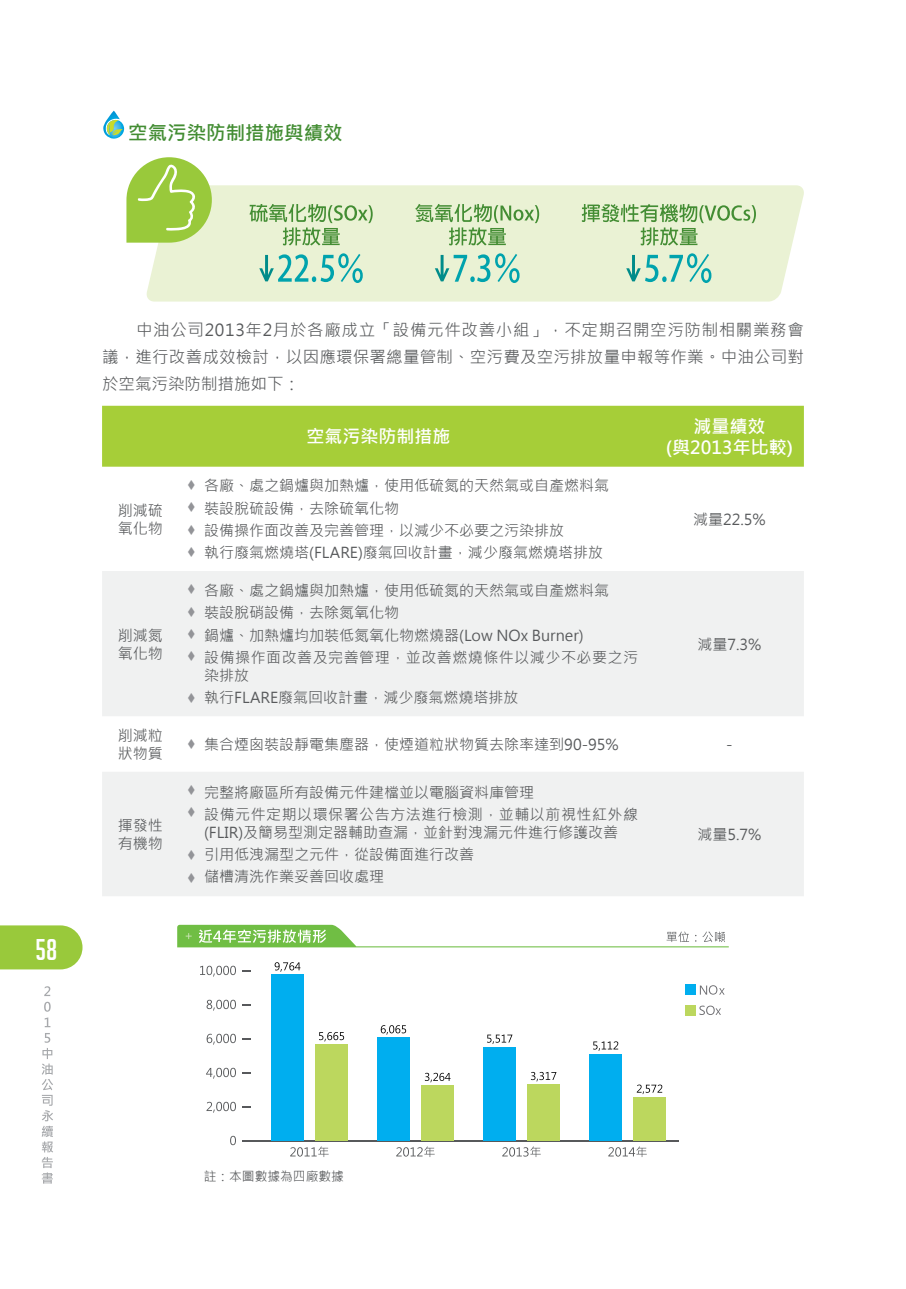
<style>
.page{position:relative;width:906px;height:1289px;background:#fff}
.page>*{position:absolute;margin:0;border:0;box-sizing:border-box;transform-origin:0 0}
.t1{font:29.25px "Big Noodle Titling";color:#fff}
.t2{font:21.3px/22.2px "Microsoft Jheng Hei";color:#939498;text-align:justify;scale:.67 1}
.t3{font:700 19.5px "Microsoft Jheng Hei";color:#438d33}
.t4{font:700 18px/21px "Microsoft Jheng Hei";color:#fff;text-align:center}
.t5{font:16.5px/27px "Microsoft Jheng Hei";letter-spacing:.015em;color:#57595b;text-align:justify}
.t6{font:15px/22.2px "Microsoft Jheng Hei";color:#57595b}
.t7{font:15px/22.2px "Microsoft Jheng Hei";letter-spacing:.035em;color:#57595b}
.t8{font:12.75px "Microsoft Jheng Hei";color:#57595b}
.s1{font-size:21.3px;color:#939498}
</style>
<div class="page">
<svg style="left:0;top:925px;width:82px;height:44px;background:#9fcc46"></svg>
<svg style="left:44px;top:986px;width:7px;height:25px"></svg>
<svg style="left:42px;top:1017px;width:11px;height:166px"></svg>
<svg style="left:103px;top:111px;width:21px;height:28px"></svg>
<div style="left:102px;top:406px;width:702px;height:60px;background:#a6ce38"></div>
<svg style="left:102px;top:571px;width:702px;height:325px;fill:#f0f1f1"></svg>
<svg style="left:396px;top:1146px;width:39px;height:10px"></svg>
<svg style="left:290px;top:1146px;width:39px;height:10px"></svg>
<svg style="left:502px;top:1146px;width:39px;height:10px"></svg>
<svg style="left:608px;top:1146px;width:39px;height:10px"></svg>
<svg style="left:177px;top:924px;width:552px;height:23px"></svg>
<hr style="left:242px;top:1140px;width:436px;height:1px;background:#57595b">
<svg style="left:230px;top:1135px;width:6px;height:10px"></svg>
<svg style="left:206px;top:1101px;width:30px;height:11px"></svg>
<svg style="left:206px;top:1067px;width:30px;height:11px"></svg>
<svg style="left:207px;top:1033px;width:29px;height:11px"></svg>
<svg style="left:206px;top:999px;width:30px;height:11px"></svg>
<svg style="left:200px;top:965px;width:36px;height:11px"></svg>
<div style="left:271px;top:974px;width:33px;height:166px;background:#00aeef"></div>
<div style="left:315px;top:1044px;width:33px;height:96px;background:#bcd75e"></div>
<div style="left:377px;top:1037px;width:33px;height:103px;background:#00aeef"></div>
<div style="left:421px;top:1085px;width:33px;height:55px;background:#bcd75e"></div>
<div style="left:483px;top:1046px;width:33px;height:94px;background:#00aeef"></div>
<div style="left:527px;top:1084px;width:33px;height:56px;background:#bcd75e"></div>
<div style="left:589px;top:1053px;width:33px;height:87px;background:#00aeef"></div>
<div style="left:633px;top:1096px;width:33px;height:44px;background:#bcd75e"></div>
<svg style="left:275px;top:962px;width:25px;height:9px"></svg>
<svg style="left:319px;top:1032px;width:25px;height:9px"></svg>
<svg style="left:381px;top:1025px;width:25px;height:9px"></svg>
<svg style="left:425px;top:1072px;width:25px;height:10px"></svg>
<svg style="left:487px;top:1034px;width:25px;height:10px"></svg>
<svg style="left:531px;top:1071px;width:25px;height:10px"></svg>
<svg style="left:593px;top:1041px;width:25px;height:9px"></svg>
<svg style="left:637px;top:1084px;width:25px;height:10px"></svg>
<div style="left:685px;top:1004px;width:11px;height:11px;background:#bcd75e"></div>
<div style="left:685px;top:984px;width:11px;height:11px;background:#00aeef"></div>
<svg style="left:700px;top:985px;width:24px;height:9px"></svg>
<svg style="left:699px;top:1005px;width:22px;height:10px"></svg>
<div style="left:146px;top:185px;width:658px;height:116px;background:#eaf2d4"></div>
<svg style="left:126px;top:157px;width:86px;height:86px;background:#afd465"></svg>
<svg style="left:249px;top:204px;width:124px;height:41px;background:#bfd8ab"></svg>
<svg style="left:435px;top:253px;width:84px;height:30px;background:#addcc7"></svg>
<svg style="left:415px;top:204px;width:124px;height:41px;background:#bfd8ab"></svg>
<svg style="left:626px;top:253px;width:85px;height:30px;background:#addcc8"></svg>
<svg style="left:259px;top:253px;width:104px;height:30px;background:#aadbc7"></svg>
<svg style="left:582px;top:204px;width:174px;height:41px;background:#c2daad"></svg>
<h3 class="t3" style="left:128px;top:121px;width:216px">空氣污染防制措施與績效</h3>
<h1 class="t1" style="left:35px;top:933px;width:23px">58</h1>
<p class="t5" style="left:102px;top:317px;width:703px;text-indent:34px">中油公司2013年2月於各廠成立「設備元件改善小組」，不定期召開空污防制相關業務會議，進行改善成效檢討，以因應環保署總量管制、空污費及空污排放量申報等作業。中油公司對於空氣污染防制措施如下：</p>
<p class="t4" style="left:306px;top:426px;width:145px">空氣污染防制措施</p>
<p class="t4" style="left:665px;top:416px;width:129px">減量績效<br>(與2013年比較)</p>
<p class="t6" style="left:118px;top:501px;width:46px;line-height:18px">削減硫氧化物</p>
<p class="t6" style="left:118px;top:626px;width:46px;line-height:18px">削減氮氧化物</p>
<h2 class="t2" style="left:187px;top:474px;width:14px">◆ ◆ ◆ ◆</h2>
<p class="t6" style="left:204px;top:475px;width:406px">各廠、處之鍋爐與加熱爐，使用低硫氮的天然氣或自產燃料氣裝設脫硫設備，去除硫氧化物<br>設備操作面改善及完善管理，以減少不必要之污染排放<br>執行廢氣燃燒塔(FLARE)廢氣回收計畫，減少廢氣燃燒塔排放</p>
<h2 class="t2" style="left:187px;top:578px;width:14px">◆ ◆ ◆ ◆</h2>
<h2 class="t2" style="left:187px;top:686px;width:14px">◆</h2>
<p class="t6" style="left:204px;top:579px;width:435px">各廠、處之鍋爐與加熱爐，使用低硫氮的天然氣或自產燃料氣<br>裝設脫硝設備，去除氮氧化物<br>鍋爐、加熱爐均加裝低氮氧化物燃燒器(Low NOx Burner)<br>設備操作面改善及完善管理，並改善燃燒條件以減少不必要之污</p>
<p class="t6" style="left:204px;top:664px;width:316px">染排放<br>執行FLARE廢氣回收計畫，減少廢氣燃燒塔排放</p>
<p class="t6" style="left:693px;top:508px;width:74px">減量22.5%</p>
<p class="t6" style="left:697px;top:633px;width:66px">減量7.3%</p>
<p class="t6" style="left:118px;top:724px;width:46px">削減粒</p>
<p class="t6" style="left:118px;top:733px;width:502px">狀物質 <span class="s1">◆</span> 集合煙囪裝設靜電集塵器，使煙道粒狀物質去除率達到90-95%</p>
<p class="t6" style="left:726px;top:733px;width:8px">-</p>
<p class="t6" style="left:118px;top:816px;width:46px;line-height:18px">揮發性有機物</p>
<h2 class="t2" style="left:187px;top:779px;width:14px">◆ ◆</h2>
<h2 class="t2" style="left:187px;top:844px;width:14px">◆ ◆</h2>
<p class="t7" style="left:204px;top:781px;width:435px">完整將廠區所有設備元件建檔並以電腦資料庫管理<br>設備元件定期以環保署公告方法進行檢測，並輔以前視性紅外線</p>
<p class="t6" style="left:204px;top:821px;width:415px">(FLIR)及簡易型測定器輔助查漏，並針對洩漏元件進行修護改善引用低洩漏型之元件，從設備面進行改善<br>儲槽清洗作業妥善回收處理</p>
<p class="t6" style="left:697px;top:823px;width:66px">減量5.7%</p>
<p class="t8" style="left:204px;top:1168px;width:142px">註：本圖數據為四廠數據</p>
</div>
